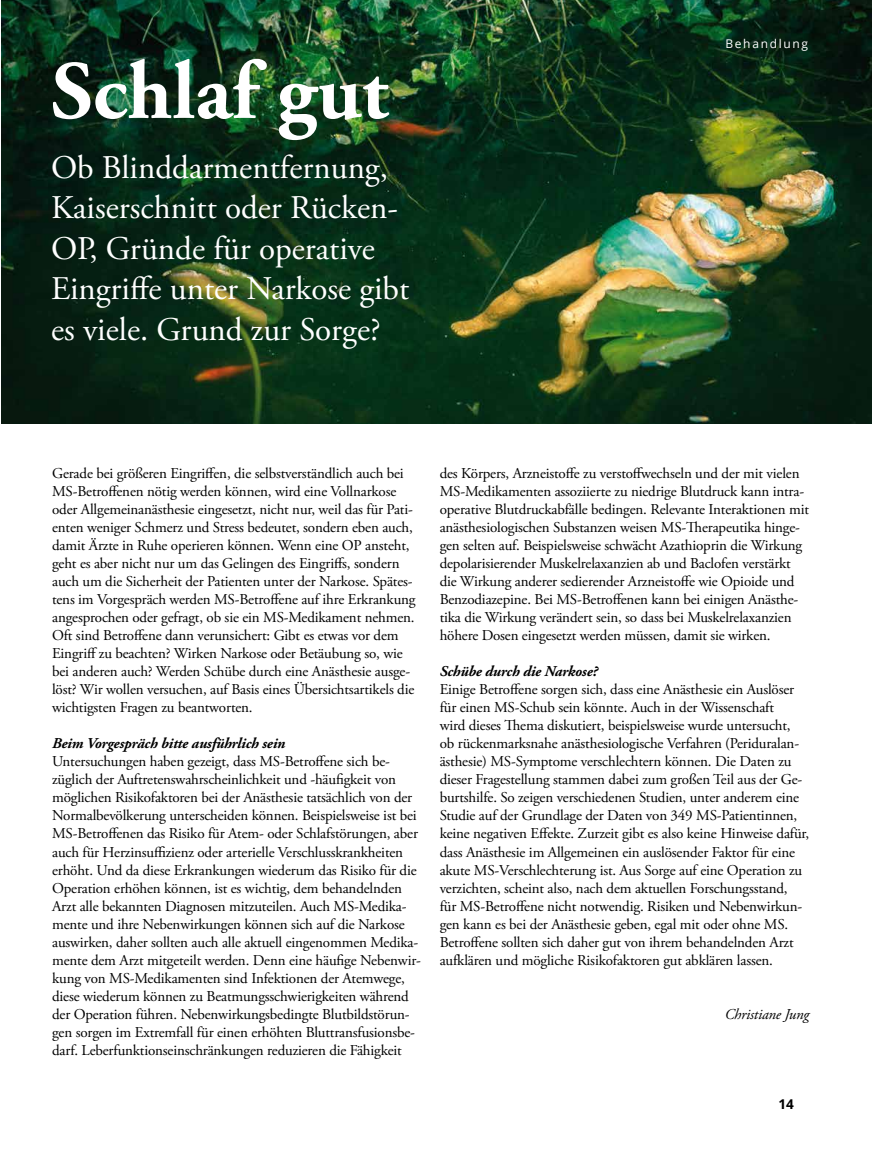
<style>
.page{position:relative;width:872px;height:1149px;background:#fff}
.page>*{position:absolute;margin:0;border:0;box-sizing:border-box;transform-origin:0 0}
.t1{font:700 82.5px "Adobe Garamond Pro";color:#fff}
.t2{font:33px/40.5px "Adobe Garamond Pro";color:#fff}
.t3{font:15px/18px "Adobe Garamond Pro";letter-spacing:-.01em;color:#000}
.t4{font:italic 700 15px "Adobe Garamond Pro";letter-spacing:-.01em;color:#000}
.t5{font:italic 15px "Adobe Garamond Pro";letter-spacing:-.01em;color:#000}
.t6{font:700 13.5px "Open Sans";color:#000}
.t7{font:12px "Open Sans";letter-spacing:.14em;color:#fff}
</style>
<div class="page">
<img style="left:1px;top:0;width:871px;height:423px">
<h1 class="t1" style="left:51px;top:44px;width:339px">Schlaf gut</h1>
<h2 class="t2" style="left:51px;top:148px;width:360px">Ob Blinddarmentfernung,<br>Kaiserschnitt oder Rücken-<br>OP, Gründe für operative<br>Eingriffe unter Narkose gibt es viele. Grund zur Sorge?</h2>
<p class="t7" style="left:725px;top:35px;width:84px">Behandlung</p>
<p class="t3" style="left:52px;top:465px;width:365px">Gerade bei größeren Eingriffen, die selbstverständlich auch bei MS-Betroffenen nötig werden können, wird eine Vollnarkose oder Allgemeinanästhesie eingesetzt, nicht nur, weil das für Pati&shy;enten weniger Schmerz und Stress bedeutet, sondern eben auch, damit Ärzte in Ruhe operieren können. Wenn eine OP ansteht, geht es aber nicht nur um das Gelingen des Eingriffs, sondern auch um die Sicherheit der Patienten unter der Narkose. Spätes&shy;tens im Vorgespräch werden MS-Betroffene auf ihre Erkrankung angesprochen oder gefragt, ob sie ein MS-Medikament nehmen.<br>Oft sind Betroffene dann verunsichert: Gibt es etwas vor dem Eingriff zu beachten? Wirken Narkose oder Betäubung so, wie bei anderen auch? Werden Schübe durch eine Anästhesie ausge&shy;löst? Wir wollen versuchen, auf Basis eines Übersichtsartikels die wichtigsten Fragen zu beantworten.</p>
<p class="t4" style="left:52px;top:734px;width:235px">Beim Vorgespräch bitte ausführlich sein</p>
<p class="t3" style="left:52px;top:753px;width:370px">Untersuchungen haben gezeigt, dass MS-Betroffene sich be&shy;züglich der Auftretenswahrscheinlichkeit und -häufigkeit von möglichen Risikofaktoren bei der Anästhesie tatsächlich von der Normalbevölkerung unterscheiden können. Beispielsweise ist bei MS-Betroffenen das Risiko für Atem- oder Schlafstörungen, aber auch für Herzinsuffizienz oder arterielle Verschlusskrankheiten erhöht. Und da diese Erkrankungen wiederum das Risiko für die Operation erhöhen können, ist es wichtig, dem behandelnden Arzt alle bekannten Diagnosen mitzuteilen. Auch MS-Medika&shy;mente und ihre Nebenwirkungen können sich auf die Narkose auswirken, daher sollten auch alle aktuell eingenommen Medika&shy;mente dem Arzt mitgeteilt werden. Denn eine häufige Nebenwir&shy;kung von MS-Medikamenten sind Infektionen der Atemwege, diese wiederum können zu Beatmungsschwierigkeiten während der Operation führen. Nebenwirkungsbedingte Blutbildstörun&shy;gen sorgen im Extremfall für einen erhöhten Bluttransfusionsbe&shy;darf. Leberfunktionseinschränkungen reduzieren die Fähigkeit</p>
<p class="t3" style="left:440px;top:465px;width:371px">des Körpers, Arzneistoffe zu verstoffwechseln und der mit vielen MS-Medikamenten assoziierte zu niedrige Blutdruck kann intra&shy;operative Blutdruckabfälle bedingen. Relevante Interaktionen mit anästhesiologischen Substanzen weisen MS-Therapeutika hinge&shy;gen selten auf. Beispielsweise schwächt Azathioprin die Wirkung depolarisierender Muskelrelaxanzien ab und Baclofen verstärkt die Wirkung anderer sedierender Arzneistoffe wie Opioide und Benzodiazepine. Bei MS-Betroffenen kann bei einigen Anästhe&shy;tika die Wirkung verändert sein, so dass bei Muskelrelaxanzien höhere Dosen eingesetzt werden müssen, damit sie wirken.</p>
<p class="t4" style="left:440px;top:662px;width:160px">Schübe durch die Narkose?</p>
<p class="t3" style="left:440px;top:681px;width:371px">Einige Betroffene sorgen sich, dass eine Anästhesie ein Auslöser für einen MS-Schub sein könnte. Auch in der Wissenschaft<br>wird dieses Thema diskutiert, beispielsweise wurde untersucht,<br>ob rückenmarksnahe anästhesiologische Verfahren (Periduralan&shy;ästhesie) MS-Symptome verschlechtern können. Die Daten zu dieser Fragestellung stammen dabei zum großen Teil aus der Ge&shy;burtshilfe. So zeigen verschiedenen Studien, unter anderem eine Studie auf der Grundlage der Daten von 349 MS-Patientinnen, keine negativen Effekte. Zurzeit gibt es also keine Hinweise dafür, dass Anästhesie im Allgemeinen ein auslösender Faktor für eine akute MS-Verschlechterung ist. Aus Sorge auf eine Operation zu verzichten, scheint also, nach dem aktuellen Forschungsstand,<br>für MS-Betroffene nicht notwendig. Risiken und Nebenwirkun&shy;gen kann es bei der Anästhesie geben, egal mit oder ohne MS.<br>Betroffene sollten sich daher gut von ihrem behandelnden Arzt aufklären und mögliche Risikofaktoren gut abklären lassen.</p>
<p class="t5" style="left:724px;top:1004px;width:86px">Christiane Jung</p>
<p class="t6" style="left:778px;top:1093px;width:17px">14</p>
</div>
